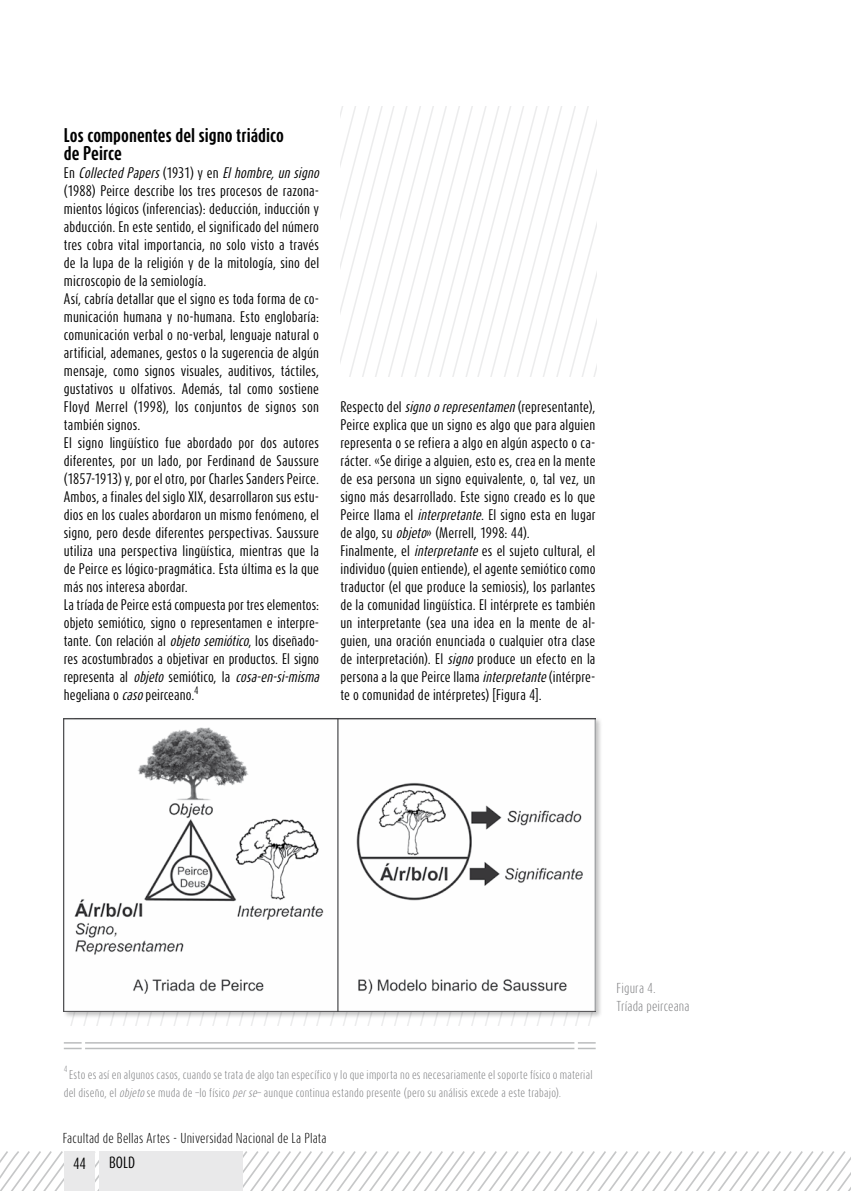
<style>
.page{position:relative;width:851px;height:1191px;background:#fff}
.page>*{position:absolute;margin:0;border:0;box-sizing:border-box;transform-origin:0 0}
.t1{font:700 16.5px/18px "Dax Compact";letter-spacing:.005em;color:#000}
.t2{font:13.5px "Dax Compact";color:#000}
.t3{font:13.5px "Dax Compact";color:#000}
.t4{font:12.75px/18px "Dax Compact";letter-spacing:.01em;color:#000}
.t5{font:300 12px "Dax Compact";letter-spacing:.015em;color:#000}
.t6{font:300 12px/18px "Dax Compact";letter-spacing:.01em;color:#7e7f81}
.t7{font:300 10.5px/18px "Dax Compact";letter-spacing:.02em;color:#7e7f81}
.t8{font:9px "Dax Compact";color:#000}
.t9{font:300 7.5px "Dax Compact";color:#7e7f81}
.s1{font-style:italic}
</style>
<div class="page">
<svg style="left:0;top:1151px;width:850px;height:40px"></svg>
<div style="left:64px;top:1151px;width:31px;height:40px;background:#e9e9ea"></div>
<div style="left:99px;top:1151px;width:143px;height:40px;background:#e9e9ea"></div>
<svg style="left:340px;top:106px;width:256px;height:271px"></svg>
<hr style="left:85px;top:1042px;width:489px;height:1px;background:#bbbdbe">
<hr style="left:85px;top:1047px;width:489px;height:2px;background:#bbbdbe">
<svg style="left:578px;top:1042px;width:17px;height:7px"></svg>
<svg style="left:64px;top:1042px;width:18px;height:7px"></svg>
<div style="left:62px;top:716px;width:541px;height:302px;background:#000;opacity:.25"></div>
<img style="left:64px;top:718px;width:531px;height:293px">
<p class="t1" style="left:64px;top:126px;width:222px">Los componentes del signo triádico de Peirce</p>
<p class="t4" style="left:64px;top:163px;width:260px">E n <span class="s1">CollectedPapers</span>( 1 9 3 1 ) y e n <span class="s1">Elhombre,unsigno </span>(1988) Peirce describe los tres procesos de razona&shy;mientos lógicos (inferencias): deducción, inducción y abducción. En este sentido, el significado del número tres cobra vital importancia, no solo visto a través de la lupa de la religión y de la mitología, sino del microscopio de la semiología.<br>Así, cabría detallar que el signo es toda forma de co&shy;municación humana y no-humana. Esto englobaría: comunicación verbal o no-verbal, lenguaje natural o artificial, ademanes, gestos o la sugerencia de algún mensaje, como signos visuales, auditivos, táctiles, gustativos u olfativos. Además, tal como sostiene Floyd Merrel (1998), los conjuntos de signos son también signos.<br>El signo lingüístico fue abordado por dos autores diferentes, por un lado, por Ferdinand de Saussure (1857-1913) y, por el otro, por Charles Sanders Peirce.<br>Ambos, a finales del siglo XIX, desarrollaron sus estu&shy;dios en los cuales abordaron un mismo fenómeno, el signo, pero desde diferentes perspectivas. Saussure utiliza una perspectiva lingüística, mientras que la de Peirce es lógico-pragmática. Esta última es la que más nos interesa abordar.<br>La tríada de Peirce está compuesta por tres elementos: objeto semiótico, signo o representamen e interpre&shy;tante. Con relación al <span class="s1">objetosemiótico</span>, los diseñado&shy;res acostumbrados a objetivar en productos. El signo representa al <span class="s1">objeto</span> semiótico, la <span class="s1">cosa-en-si-misma </span>hegeliana o <span class="s1">caso</span>peirceano.</p>
<p class="t8" style="left:194px;top:684px;width:6px">4</p>
<p class="t4" style="left:340px;top:397px;width:256px">Respecto del <span class="s1">signoorepresentamen</span>(representante), Peirce explica que un signo es algo que para alguien representa o se refiera a algo en algún aspecto o ca&shy;rácter. «Se dirige a alguien, esto es, crea en la mente de esa persona un signo equivalente, o, tal vez, un signo más desarrollado. Este signo creado es lo que Peirce llama el <span class="s1">interpretante</span>. El signo esta en lugar de algo, su <span class="s1">objeto</span>» (Merrell, 1998: 44).<br>Finalmente, el <span class="s1">interpretante</span>es el sujeto cultural, el individuo (quien entiende), el agente semiótico como traductor (el que produce la semiosis), los parlantes de la comunidad lingüística. El intérprete es también un interpretante (sea una idea en la mente de al&shy;guien, una oración enunciada o cualquier otra clase de interpretación). El <span class="s1">signo</span> produce un efecto en la persona a la que Peirce llama <span class="s1">interpretante</span>(intérpre&shy;te o comunidad de intérpretes) [Figura 4].</p>
<p class="t9" style="left:64px;top:1063px;width:5px">4</p>
<p class="t7" style="left:64px;top:1065px;width:530px;text-indent:5px">Esto es así en algunos casos, cuando se trata de algo tan específico y lo que importa no es necesariamente el soporte físico o material del diseño, el <span class="s1">objeto</span>se muda de –lo físico <span class="s1">perse</span>– aunque continua estando presente (pero su análisis excede a este trabajo).</p>
<p class="t5" style="left:63px;top:1130px;width:265px">Facultad de Bellas Artes - Universidad Nacional de La Plata</p>
<p class="t3" style="left:73px;top:1154px;width:15px">44</p>
<p class="t2" style="left:109px;top:1153px;width:27px">BOLD</p>
<p class="t6" style="left:616px;top:978px;width:75px">Figura 4.<br>Tríada peirceana</p>
</div>
